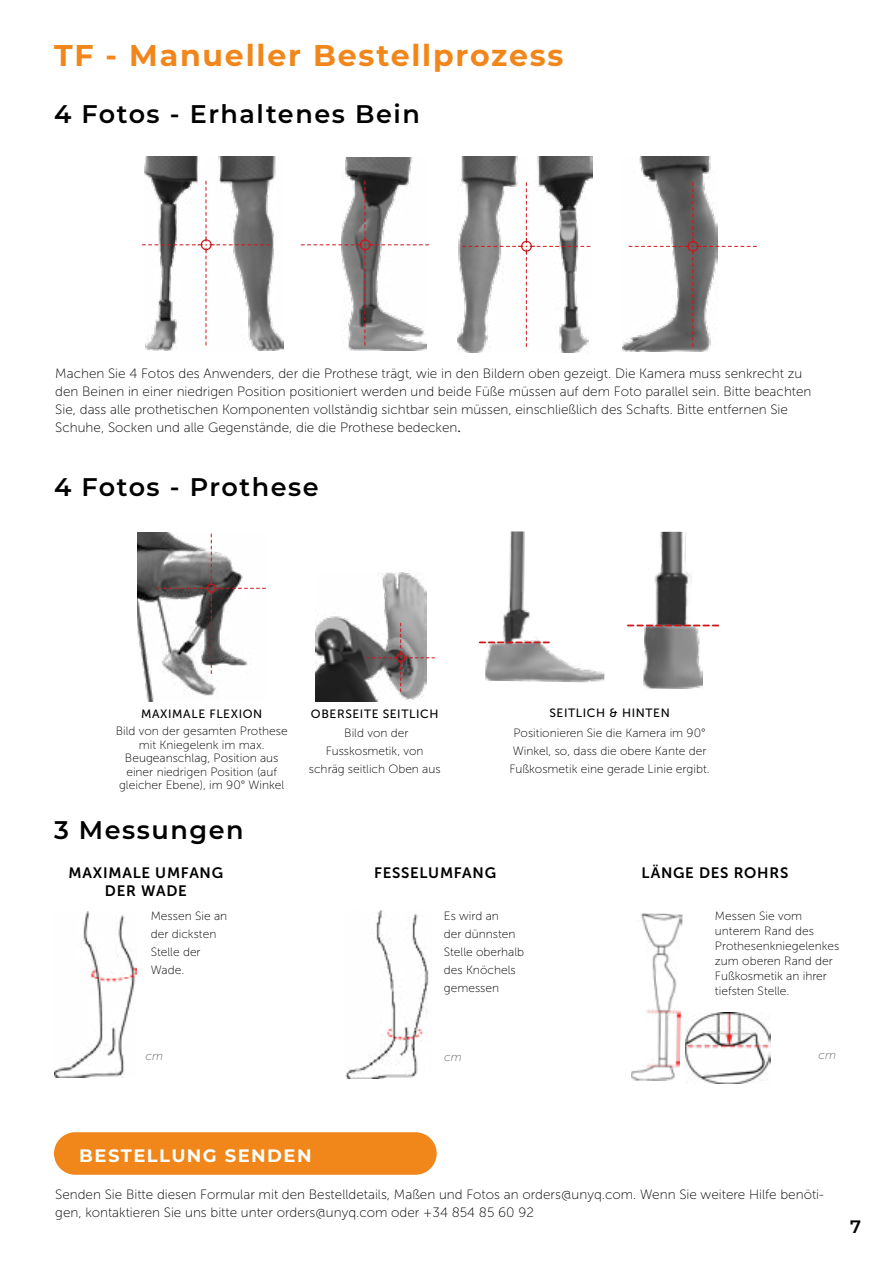
<style>
.page{position:relative;width:893px;height:1263px;background:#fff}
.page>*{position:absolute;margin:0;border:0;box-sizing:border-box;transform-origin:0 0}
.t1{font:700 30px "Montserrat";letter-spacing:.06em;color:#f1861a}
.t2{font:600 25.5px "Montserrat";letter-spacing:.06em;color:#000}
.t3{font:700 18px "Montserrat";letter-spacing:.08em;color:#fff}
.t4{font:600 18px "Montserrat";color:#000}
.t5{font:15px/18px "Museo Sans 700";letter-spacing:.05em;color:#000;text-align:center}
.t6{font:13.5px/18px "Museo Sans 100";color:#000}
.t7{font:12px/18px "Museo Sans 100";color:#000;text-align:center}
.t8{font:12px "Museo Sans 500";letter-spacing:.05em;color:#000}
.t9{font:italic 12px "Museo Sans 100";color:#646363}
.s1{font-family:"Proxima Nova";font-size:15px}
</style>
<div class="page">
<img style="left:144px;top:156px;width:140px;height:194px">
<img style="left:345px;top:157px;width:81px;height:194px">
<img style="left:458px;top:156px;width:135px;height:196px">
<img style="left:623px;top:156px;width:88px;height:195px">
<svg style="left:142px;top:181px;width:128px;height:164px"></svg>
<svg style="left:301px;top:181px;width:128px;height:164px"></svg>
<svg style="left:463px;top:183px;width:127px;height:164px"></svg>
<svg style="left:629px;top:183px;width:127px;height:164px"></svg>
<img style="left:485px;top:531px;width:120px;height:152px">
<svg style="left:480px;top:641px;width:69px;height:2px"></svg>
<img style="left:643px;top:532px;width:63px;height:157px">
<svg style="left:628px;top:625px;width:90px;height:1px"></svg>
<img style="left:316px;top:572px;width:110px;height:129px">
<svg style="left:367px;top:623px;width:68px;height:68px"></svg>
<img style="left:138px;top:532px;width:128px;height:169px">
<svg style="left:157px;top:534px;width:108px;height:139px"></svg>
<img style="left:55px;top:912px;width:81px;height:166px">
<img style="left:631px;top:913px;width:51px;height:168px">
<img style="left:346px;top:911px;width:83px;height:167px">
<div style="left:54px;top:1132px;width:383px;height:43px;background:#f1861a;border-radius:21px"></div>
<img style="left:685px;top:1013px;width:85px;height:71px">
<h1 class="t1" style="left:54px;top:34px;width:511px">TF - Manueller Bestellprozess</h1>
<h2 class="t2" style="left:54px;top:96px;width:367px">4 Fotos - Erhaltenes Bein</h2>
<p class="t6" style="left:55px;top:365px;width:758px">Machen Sie 4 Fotos des Anwenders, der die Prothese trägt, wie in den Bildern oben gezeigt. Die Kamera muss senkrecht zu den Beinen in einer niedrigen Position positioniert werden und beide Füße müssen auf dem Foto parallel sein. Bitte beachten Sie, dass alle prothetischen Komponenten vollständig sichtbar sein müssen, einschließlich des Schafts. Bitte entfernen Sie Schuhe, Socken und alle Gegenstände, die die Prothese bedecken<span class="s1">.</span></p>
<h2 class="t2" style="left:54px;top:468px;width:266px">4 Fotos - Prothese</h2>
<p class="t8" style="left:141px;top:707px;width:123px">MAXIMALE FLEXION</p>
<p class="t7" style="left:116px;top:724px;width:173px;line-height:13.5px">Bild von der gesamten Prothese mit Kniegelenk im max.<br>Beugeanschlag, Position aus einer niedrigen Position (auf gleicher Ebene), im 90° Winkel</p>
<h2 class="t2" style="left:54px;top:812px;width:191px">3 Messungen</h2>
<p class="t8" style="left:311px;top:707px;width:129px">OBERSEITE SEITLICH</p>
<p class="t8" style="left:549px;top:706px;width:122px">SEITLICH &amp; HINTEN</p>
<p class="t7" style="left:509px;top:724px;width:202px">Positionieren Sie die Kamera im 90°<br>Winkel, so, dass die obere Kante der<br>Fußkosmetik eine gerade Linie ergibt.</p>
<p class="t7" style="left:309px;top:724px;width:133px">Bild von der<br>Fusskosmetik, von schräg seitlich Oben aus</p>
<p class="t5" style="left:69px;top:864px;width:156px">MAXIMALE UMFANG<br>DER WADE</p>
<p class="t5" style="left:374px;top:864px;width:124px">FESSELUMFANG</p>
<p class="t5" style="left:641px;top:864px;width:148px">LÄNGE DES ROHRS</p>
<p class="t7" style="left:715px;top:908px;width:126px;line-height:15px;text-align:left">Messen Sie vom unterem Rand des<br>Prothesenkniegelenkes zum oberen Rand der<br>Fußkosmetik an ihrer tiefsten Stelle.</p>
<p class="t7" style="left:151px;top:907px;width:78px;text-align:left">Messen Sie an der dicksten<br>Stelle der<br>Wade.</p>
<p class="t7" style="left:444px;top:907px;width:82px;text-align:left">Es wird an<br>der dünnsten<br>Stelle oberhalb des Knöchels gemessen</p>
<p class="t9" style="left:146px;top:1049px;width:19px">cm</p>
<p class="t9" style="left:444px;top:1050px;width:19px">cm</p>
<p class="t9" style="left:819px;top:1049px;width:19px">cm</p>
<h3 class="t3" style="left:79px;top:1143px;width:234px">BESTELLUNG SENDEN</h3>
<p class="t6" style="left:55px;top:1186px;width:770px">Senden Sie Bitte diesen Formular mit den Bestelldetails, Maßen und Fotos an orders@unyq.com. Wenn Sie weitere Hilfe benöti&shy;gen, kontaktieren Sie uns bitte unter orders@unyq.com oder +34 854 85 60 92</p>
<h3 class="t4" style="left:850px;top:1213px;width:12px">7</h3>
</div>
